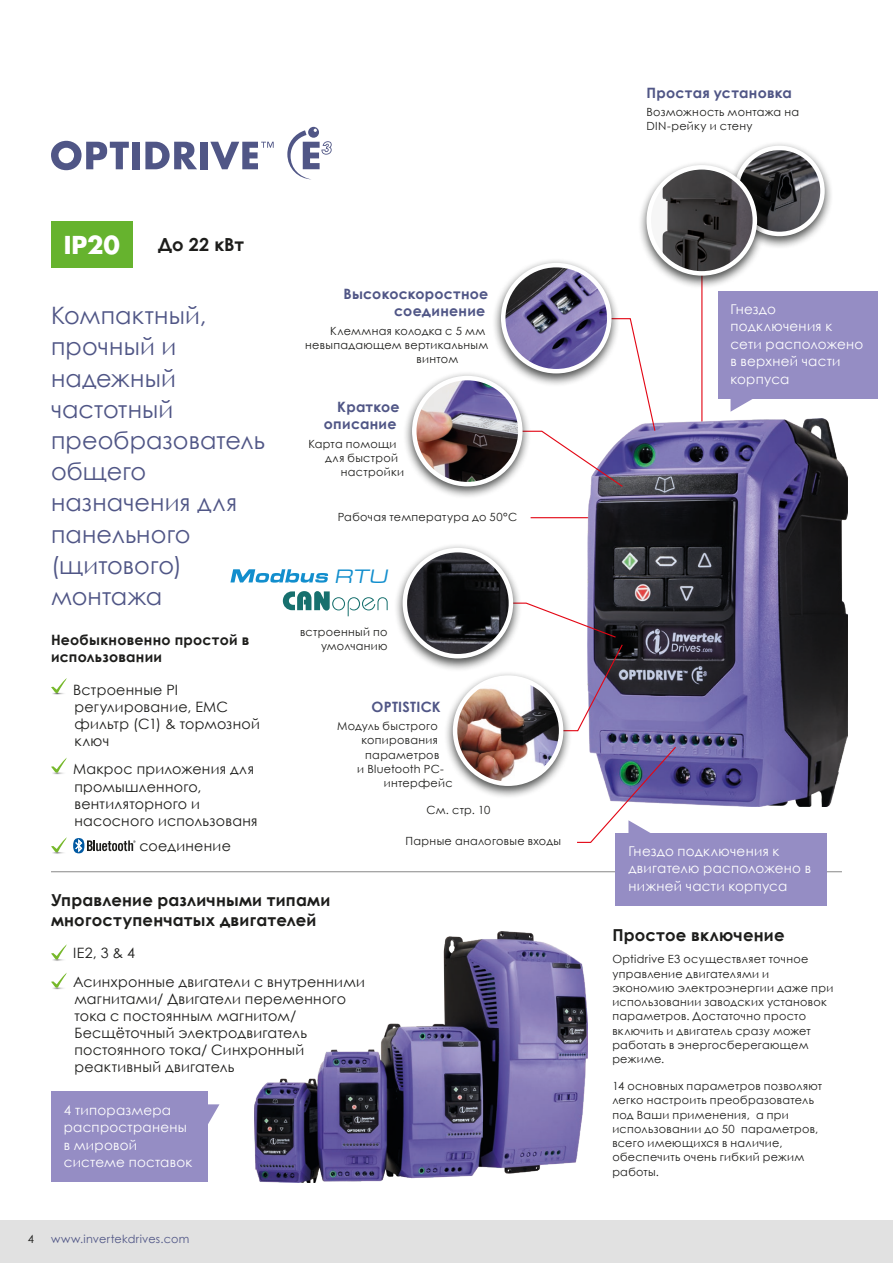
<style>
.page{position:relative;width:893px;height:1263px;background:#fff}
.page>*{position:absolute;margin:0;border:0;box-sizing:border-box;transform-origin:0 0}
.BODY{font:24px/31.2px "Century Gothic";letter-spacing:.005em;color:#505686}
.t1{font:700 24px "Futura Std";color:#fff}
.t2{font:italic 22.65px "Metrostyle Extended";color:#128ecd}
.Intro_Text_PLUS{font:700 18px "Century Gothic";letter-spacing:.01em;color:#1d1d1b}
.t3{font:700 16.5px/19.8px "Century Gothic";letter-spacing:.01em;color:#1d1d1b}
.Tick_BULLET_2{font:14.25px/17.1px "Century Gothic";letter-spacing:.02em;color:#1d1d1b}
.Tick_BULLET{font:700 14.25px/17.1px "Century Gothic";letter-spacing:.015em;color:#505686;text-align:right}
.t4{font:700 14.25px/17.1px "Century Gothic";letter-spacing:.02em;color:#1d1d1b}
.Intro_Text_PLUS-2{font:13.5px/17.5px "Century Gothic";letter-spacing:.02em;color:#fff}
.BODY-2{font:11.25px/14.2px "Century Gothic";letter-spacing:.025em;color:#1d1d1b}
.Tick_BULLET_Body{font:11.25px/14.2px "Century Gothic";letter-spacing:.025em;color:#1d1d1b}
.t5{font:11.25px "Century Gothic";letter-spacing:.025em;color:#505686}
</style>
<div class="page">
<hr style="left:531px;top:517px;width:81px;height:1px;background:#e30614">
<hr style="left:701px;top:221px;width:1px;height:210px;background:#e30614">
<div style="left:725px;top:141px;width:109px;height:108px;background:#0e100f;opacity:.75"></div>
<img style="left:736px;top:148px;width:86px;height:86px;border-radius:43px">
<div style="left:734px;top:146px;width:91px;height:90px;border:4px solid #fff;border-radius:50%"></div>
<div style="left:638px;top:160px;width:128px;height:129px;background:#0e100f;opacity:.75"></div>
<div style="left:649px;top:167px;width:106px;height:106px;background:#f6f6f6;border-radius:50%"></div>
<img style="left:663px;top:167px;width:92px;height:106px">
<div style="left:646px;top:165px;width:111px;height:111px;border:4px solid #fff;border-radius:50%"></div>
<img style="left:588px;top:419px;width:260px;height:387px">
<div style="left:444px;top:671px;width:128px;height:128px;background:#0e100f;opacity:.75"></div>
<img style="left:455px;top:678px;width:106px;height:106px;border-radius:53px">
<div style="left:453px;top:675px;width:110px;height:111px;border:4px solid #fff;border-radius:50%"></div>
<svg style="left:532px;top:318px;width:124px;height:170px"></svg>
<svg style="left:484px;top:602px;width:140px;height:130px"></svg>
<div style="left:492px;top:258px;width:128px;height:129px;background:#0e100f;opacity:.75"></div>
<img style="left:503px;top:265px;width:106px;height:106px;border-radius:53px">
<div style="left:501px;top:263px;width:110px;height:110px;border:4px solid #fff;border-radius:50%"></div>
<img style="left:255px;top:931px;width:333px;height:251px">
<div style="left:394px;top:543px;width:128px;height:129px;background:#0e100f;opacity:.75"></div>
<img style="left:405px;top:550px;width:106px;height:106px;border-radius:53px">
<div style="left:403px;top:548px;width:110px;height:110px;border:4px solid #fff;border-radius:50%"></div>
<div style="left:403px;top:371px;width:129px;height:129px;background:#0e100f;opacity:.75"></div>
<img style="left:414px;top:378px;width:106px;height:106px;border-radius:53px">
<div style="left:412px;top:376px;width:111px;height:110px;border:4px solid #fff;border-radius:50%"></div>
<div style="left:0;top:1220px;width:893px;height:43px;background:#e1e1e1"></div>
<div style="left:51px;top:221px;width:82px;height:47px;background:#66b32e"></div>
<svg style="left:287px;top:127px;width:45px;height:52px"></svg>
<svg style="left:210px;top:142px;width:64px;height:27px"></svg>
<div style="left:200px;top:142px;width:7px;height:27px;background:#505686"></div>
<svg style="left:145px;top:142px;width:52px;height:27px"></svg>
<div style="left:132px;top:142px;width:7px;height:27px;background:#505686"></div>
<svg style="left:51px;top:141px;width:78px;height:29px"></svg>
<div style="left:51px;top:1091px;width:156px;height:91px;background:#958dc4"></div>
<svg style="left:207px;top:1104px;width:12px;height:22px"></svg>
<hr style="left:51px;top:871px;width:791px;height:1px;background:#878787">
<hr style="left:51px;top:692px;width:16px;height:3px;background:#646463">
<svg style="left:51px;top:678px;width:16px;height:15px"></svg>
<hr style="left:51px;top:771px;width:16px;height:3px;background:#646463">
<svg style="left:51px;top:757px;width:16px;height:16px"></svg>
<hr style="left:51px;top:851px;width:16px;height:3px;background:#646463">
<svg style="left:51px;top:837px;width:16px;height:16px"></svg>
<svg style="left:73px;top:838px;width:62px;height:15px"></svg>
<svg style="left:230px;top:569px;width:98px;height:14px"></svg>
<svg style="left:283px;top:591px;width:105px;height:25px"></svg>
<hr style="left:51px;top:958px;width:16px;height:3px;background:#646463">
<svg style="left:51px;top:944px;width:16px;height:16px"></svg>
<hr style="left:51px;top:986px;width:16px;height:3px;background:#646463">
<svg style="left:51px;top:972px;width:16px;height:16px"></svg>
<div style="left:616px;top:833px;width:211px;height:72px;background:#958dc4"></div>
<svg style="left:577px;top:745px;width:100px;height:98px"></svg>
<div style="left:718px;top:291px;width:160px;height:108px;background:#958dc4"></div>
<svg style="left:730px;top:399px;width:22px;height:13px"></svg>
<p class="t1" style="left:64px;top:229px;width:58px">IP20</p>
<p class="Intro_Text_PLUS" style="left:158px;top:230px;width:87px">До 22 кВт</p>
<p class="BODY" style="left:51px;top:300px;width:216px">Компактный, прочный и надежный частотный преобразователь общего назначения для панельного (щитового) монтажа</p>
<h4 class="t4" style="left:51px;top:631px;width:200px">Необыкновенно простой в использовании</h4>
<p class="Tick_BULLET_2" style="left:73px;top:681px;width:188px">Встроенные PI регулирование, EMC фильтр (C1) &amp; тормозной ключ</p>
<p class="Tick_BULLET_2" style="left:73px;top:760px;width:186px">Макрос приложения для промышленного, вентиляторного и насосного использованя</p>
<p class="Tick_BULLET_2" style="left:139px;top:837px;width:93px">соединение</p>
<p class="Tick_BULLET" style="left:344px;top:285px;width:146px">Высокоскоростное соединение</p>
<p class="Tick_BULLET_Body" style="left:330px;top:323px;width:157px">Клеммная колодка с 5 мм</p>
<p class="Tick_BULLET_Body" style="left:305px;top:338px;width:185px">невыпадающем вертикальным</p>
<p class="Tick_BULLET_Body" style="left:417px;top:352px;width:43px">винтом</p>
<p class="Tick_BULLET" style="left:324px;top:398px;width:77px">Краткое описание</p>
<p class="Tick_BULLET_Body" style="left:308px;top:436px;width:90px">Карта помощи</p>
<p class="Tick_BULLET_Body" style="left:325px;top:450px;width:74px">для быстрой</p>
<p class="Tick_BULLET_Body" style="left:341px;top:465px;width:65px">настройки</p>
<p class="Tick_BULLET_Body" style="left:338px;top:510px;width:181px">Рабочая температура до 50°С</p>
<p class="t2" style="left:335px;top:564px;width:58px">RTU</p>
<p class="BODY-2" style="left:300px;top:625px;width:89px;line-height:13.5px;text-align:right">встроенный по умолчанию</p>
<p class="Tick_BULLET" style="left:371px;top:697px;width:71px">OPTISTICK</p>
<p class="Tick_BULLET_Body" style="left:337px;top:719px;width:102px">Модуль быстрого</p>
<p class="Tick_BULLET_Body" style="left:361px;top:733px;width:78px">копирования</p>
<p class="Tick_BULLET_Body" style="left:365px;top:747px;width:76px">параметров</p>
<p class="Tick_BULLET_Body" style="left:357px;top:761px;width:88px">и Bluetooth PC-</p>
<p class="Tick_BULLET_Body" style="left:384px;top:776px;width:70px">интерфейс</p>
<p class="BODY-2" style="left:426px;top:803px;width:65px">См. стр. 10</p>
<p class="BODY-2" style="left:406px;top:834px;width:157px">Парные аналоговые входы</p>
<h4 class="t3" style="left:51px;top:889px;width:281px">Управление различными типами многоступенчатых двигателей</h4>
<p class="Tick_BULLET_2" style="left:73px;top:944px;width:64px">IE2, 3 &amp; 4</p>
<p class="Tick_BULLET_2" style="left:73px;top:972px;width:293px">Асинхронные двигатели с внутренними магнитами/ Двигатели переменного тока с постоянным магнитом/<br>Бесщёточный электродвигатель постоянного тока/ Синхронный реактивный двигатель</p>
<p class="Intro_Text_PLUS-2" style="left:64px;top:1101px;width:130px">4 типоразмера распространены в мировой системе поставок</p>
<p class="BODY-2" style="left:28px;top:1231px;width:8px">4</p>
<p class="t5" style="left:51px;top:1231px;width:140px">www.invertekdrives.com</p>
<p class="Tick_BULLET" style="left:646px;top:83px;width:147px">Простая установка</p>
<p class="Tick_BULLET_Body" style="left:646px;top:105px;width:154px">Возможность монтажа на<br>DIN-рейку и стену</p>
<p class="Intro_Text_PLUS-2" style="left:730px;top:300px;width:134px">Гнездо подключения к сети расположено в верхней части корпуса</p>
<p class="Intro_Text_PLUS-2" style="left:628px;top:842px;width:184px">Гнездо подключения к двигателю расположено в нижней части корпуса</p>
<h4 class="t3" style="left:612px;top:924px;width:174px">Простое включение</h4>
<p class="BODY-2" style="left:612px;top:952px;width:222px">Optidrive E3 осуществляет точное управление двигателями и экономию электроэнергии даже при использовании заводских установок параметров. Достаточно просто включить и двигатель сразу может работать в энергосберегающем режиме.</p>
<p class="BODY-2" style="left:612px;top:1079px;width:211px">14 основных параметров позволяют легко настроить преобразователь под Ваши применения, а при использовании до 50 параметров, всего имеющихся в наличие, обеспечить очень гибкий режим работы.</p>
</div>
